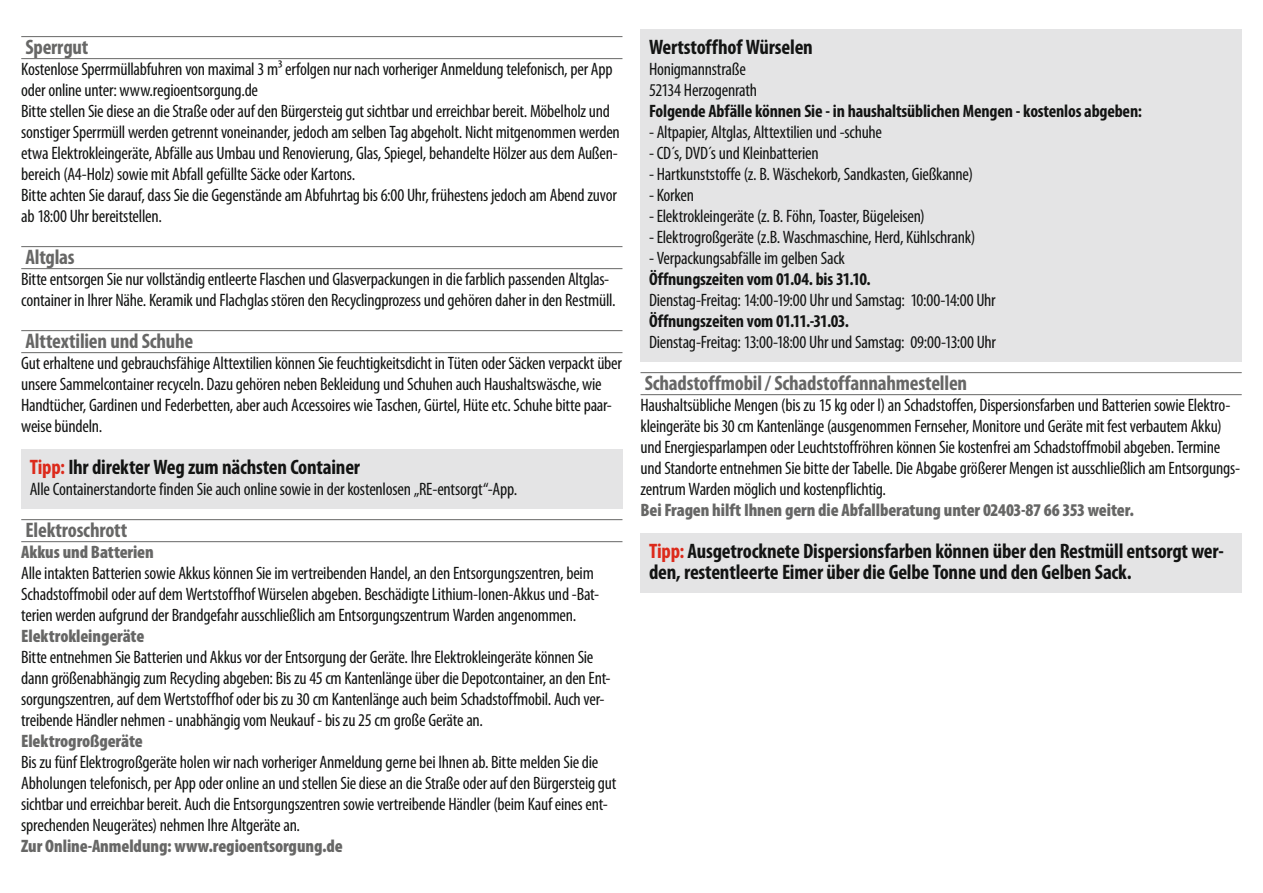
<style>
.page{position:relative;width:1263px;height:893px;background:#fff}
.page>*{position:absolute;margin:0;border:0;box-sizing:border-box;transform-origin:0 0}
.t1{font:700 condensed 21px/21px "Myriad Pro";letter-spacing:-.01em;color:#131413}
.t2{font:700 condensed 21px "Myriad Pro";letter-spacing:-.01em;color:#676766}
.t3{font:condensed 18px/21px "Myriad Pro";letter-spacing:-.01em;color:#131413}
.t4{font:900 condensed 18px "Myriad Pro";letter-spacing:-.01em;color:#676766}
.t5{font:700 condensed 18px "Myriad Pro";letter-spacing:-.01em;color:#131413}
.s1{color:#dc2a1b}
</style>
<div class="page">
<hr style="left:21px;top:36px;width:601px;height:1px;background:#676766">
<hr style="left:21px;top:58px;width:601px;height:1px;background:#676766">
<hr style="left:21px;top:246px;width:601px;height:1px;background:#676766">
<hr style="left:21px;top:268px;width:601px;height:1px;background:#676766">
<hr style="left:21px;top:330px;width:601px;height:1px;background:#676766">
<hr style="left:21px;top:352px;width:601px;height:1px;background:#676766">
<div style="left:21px;top:450px;width:601px;height:38px;background:#e4e4e5"></div>
<div style="left:21px;top:473px;width:601px;height:35px;background:#e4e4e5"></div>
<hr style="left:21px;top:519px;width:601px;height:1px;background:#676766">
<hr style="left:21px;top:541px;width:601px;height:1px;background:#676766">
<div style="left:640px;top:30px;width:602px;height:38px;background:#e4e4e5"></div>
<div style="left:640px;top:53px;width:602px;height:35px;background:#e4e4e5"></div>
<div style="left:640px;top:74px;width:602px;height:35px;background:#e4e4e5"></div>
<div style="left:640px;top:95px;width:602px;height:35px;background:#e4e4e5"></div>
<div style="left:640px;top:116px;width:602px;height:35px;background:#e4e4e5"></div>
<div style="left:640px;top:137px;width:602px;height:35px;background:#e4e4e5"></div>
<div style="left:640px;top:158px;width:602px;height:35px;background:#e4e4e5"></div>
<div style="left:640px;top:179px;width:602px;height:35px;background:#e4e4e5"></div>
<div style="left:640px;top:200px;width:602px;height:35px;background:#e4e4e5"></div>
<div style="left:640px;top:221px;width:602px;height:35px;background:#e4e4e5"></div>
<div style="left:640px;top:242px;width:602px;height:35px;background:#e4e4e5"></div>
<div style="left:640px;top:263px;width:602px;height:35px;background:#e4e4e5"></div>
<div style="left:640px;top:284px;width:602px;height:35px;background:#e4e4e5"></div>
<div style="left:640px;top:305px;width:602px;height:35px;background:#e4e4e5"></div>
<div style="left:640px;top:326px;width:602px;height:35px;background:#e4e4e5"></div>
<hr style="left:640px;top:372px;width:602px;height:1px;background:#676766">
<hr style="left:640px;top:394px;width:602px;height:1px;background:#676766">
<div style="left:640px;top:534px;width:602px;height:59px;background:#e4e4e5"></div>
<p class="t2" style="left:26px;top:39px;width:64px">Sperrgut</p>
<p class="t3" style="left:21px;top:60px;width:600px">Kostenlose Sperrmüllabfuhren von maximal 3 m³ erfolgen nur nach vorheriger Anmeldung telefonisch, per App oder online unter: www.regioentsorgung.de<br>Bitte stellen Sie diese an die Straße oder auf den Bürgersteig gut sichtbar und erreichbar bereit. Möbelholz und sonstiger Sperrmüll werden getrennt voneinander, jedoch am selben Tag abgeholt. Nicht mitgenommen werden etwa Elektrokleingeräte, Abfälle aus Umbau und Renovierung, Glas, Spiegel, behandelte Hölzer aus dem Außen&shy;bereich (A4-Holz) sowie mit Abfall gefüllte Säcke oder Kartons.<br>Bitte achten Sie darauf, dass Sie die Gegenstände am Abfuhrtag bis 6:00 Uhr, frühestens jedoch am Abend zuvor ab 18:00 Uhr bereitstellen.</p>
<p class="t2" style="left:26px;top:249px;width:51px">Altglas</p>
<p class="t3" style="left:21px;top:270px;width:596px">Bitte entsorgen Sie nur vollständig entleerte Flaschen und Glasverpackungen in die farblich passenden Altglas&shy;container in Ihrer Nähe. Keramik und Flachglas stören den Recyclingprozess und gehören daher in den Restmüll.</p>
<p class="t2" style="left:26px;top:333px;width:169px">Alttextilien und Schuhe</p>
<p class="t3" style="left:21px;top:354px;width:602px">Gut erhaltene und gebrauchsfähige Alttextilien können Sie feuchtigkeitsdicht in Tüten oder Säcken verpackt über unsere Sammelcontainer recyceln. Dazu gehören neben Bekleidung und Schuhen auch Haushaltswäsche, wie Handtücher, Gardinen und Federbetten, aber auch Accessoires wie Taschen, Gürtel, Hüte etc. Schuhe bitte paar&shy;weise bündeln.</p>
<p class="t1" style="left:30px;top:459px;width:332px"><span class="s1">Tipp:</span> Ihr direkter Weg zum nächsten Container</p>
<p class="t3" style="left:30px;top:480px;width:489px">Alle Containerstandorte finden Sie auch online sowie in der kostenlosen „RE-entsorgt“-App.</p>
<p class="t2" style="left:26px;top:522px;width:103px">Elektroschrott</p>
<p class="t4" style="left:21px;top:545px;width:134px">Akkus und Batterien</p>
<p class="t3" style="left:21px;top:564px;width:579px">Alle intakten Batterien sowie Akkus können Sie im vertreibenden Handel, an den Entsorgungszentren, beim<br>Schadstoffmobil oder auf dem Wertstoffhof Würselen abgeben. Beschädigte Lithium-Ionen-Akkus und -Bat&shy;terien werden aufgrund der Brandgefahr ausschließlich am Entsorgungszentrum Warden angenommen.</p>
<p class="t4" style="left:21px;top:629px;width:125px">Elektrokleingeräte</p>
<p class="t3" style="left:21px;top:648px;width:591px">Bitte entnehmen Sie Batterien und Akkus vor der Entsorgung der Geräte. Ihre Elektrokleingeräte können Sie dann größenabhängig zum Recycling abgeben: Bis zu 45 cm Kantenlänge über die Depotcontainer, an den Ent&shy;sorgungszentren, auf dem Wertstoffhof oder bis zu 30 cm Kantenlänge auch beim Schadstoffmobil. Auch ver&shy;treibende Händler nehmen - unabhängig vom Neukauf - bis zu 25 cm große Geräte an.</p>
<p class="t4" style="left:21px;top:734px;width:123px">Elektrogroßgeräte</p>
<p class="t3" style="left:21px;top:753px;width:597px">Bis zu fünf Elektrogroßgeräte holen wir nach vorheriger Anmeldung gerne bei Ihnen ab. Bitte melden Sie die Abholungen telefonisch, per App oder online an und stellen Sie diese an die Straße oder auf den Bürgersteig gut sichtbar und erreichbar bereit. Auch die Entsorgungszentren sowie vertreibende Händler (beim Kauf eines ent&shy;sprechenden Neugerätes) nehmen Ihre Altgeräte an.</p>
<p class="t4" style="left:21px;top:839px;width:323px">Zur Online-Anmeldung: www.regioentsorgung.de</p>
<p class="t1" style="left:649px;top:39px;width:165px">Wertstoffhof Würselen</p>
<p class="t3" style="left:649px;top:60px;width:110px">Honigmannstraße<br>52134 Herzogenrath</p>
<p class="t5" style="left:649px;top:104px;width:494px">Folgende Abfälle können Sie - in haushaltsüblichen Mengen - kostenlos abgeben:</p>
<p class="t3" style="left:649px;top:123px;width:235px">- Altpapier, Altglas, Alttextilien und -schuhe</p>
<p class="t3" style="left:649px;top:144px;width:171px">- CD´s, DVD´s und Kleinbatterien</p>
<p class="t3" style="left:649px;top:165px;width:325px">- Hartkunststoffe (z. B. Wäschekorb, Sandkasten, Gießkanne)</p>
<p class="t3" style="left:649px;top:186px;width:47px">- Korken</p>
<p class="t3" style="left:649px;top:207px;width:277px">- Elektrokleingeräte (z. B. Föhn, Toaster, Bügeleisen)</p>
<p class="t3" style="left:649px;top:228px;width:328px">- Elektrogroßgeräte (z.B. Waschmaschine, Herd, Kühlschrank)</p>
<p class="t3" style="left:649px;top:249px;width:197px">- Verpackungsabfälle im gelben Sack</p>
<p class="t5" style="left:649px;top:272px;width:223px">Öffnungszeiten vom 01.04. bis 31.10.</p>
<p class="t3" style="left:649px;top:291px;width:348px">Dienstag-Freitag: 14:00-19:00 Uhr und Samstag: 10:00-14:00 Uhr</p>
<p class="t5" style="left:649px;top:314px;width:202px">Öffnungszeiten vom 01.11.-31.03.</p>
<p class="t3" style="left:649px;top:333px;width:349px">Dienstag-Freitag: 13:00-18:00 Uhr und Samstag: 09:00-13:00 Uhr</p>
<p class="t2" style="left:645px;top:375px;width:324px">Schadstoffmobil / Schadstoffannahmestellen</p>
<p class="t3" style="left:640px;top:396px;width:601px">Haushaltsübliche Mengen (bis zu 15 kg oder l) an Schadstoffen, Dispersionsfarben und Batterien sowie Elektro&shy;kleingeräte bis 30 cm Kantenlänge (ausgenommen Fernseher, Monitore und Geräte mit fest verbautem Akku) und Energiesparlampen oder Leuchtstoffröhren können Sie kostenfrei am Schadstoffmobil abgeben. Termine und Standorte entnehmen Sie bitte der Tabelle. Die Abgabe größerer Mengen ist ausschließlich am Entsorgungs&shy;zentrum Warden möglich und kostenpflichtig.</p>
<p class="t4" style="left:640px;top:503px;width:495px">Bei Fragen hilft Ihnen gern die Abfallberatung unter 02403-87 66 353 weiter.</p>
<p class="t1" style="left:649px;top:543px;width:576px"><span class="s1">Tipp:</span> Ausgetrocknete Dispersionsfarben können über den Restmüll entsorgt wer&shy;den, restentleerte Eimer über die Gelbe Tonne und den Gelben Sack.</p>
</div>
